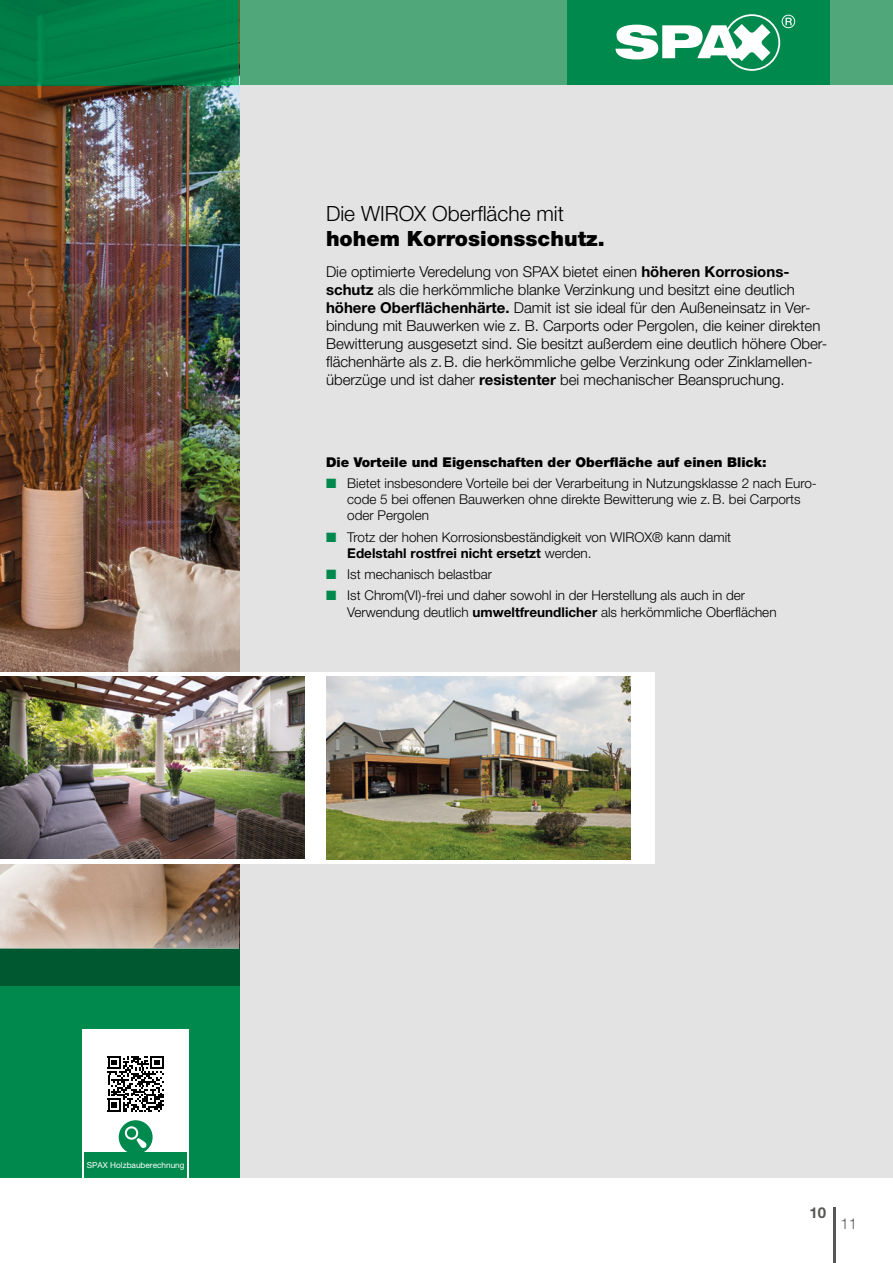
<style>
.page{position:relative;width:893px;height:1263px;background:#fff}
.page>*{position:absolute;margin:0;border:0;box-sizing:border-box;transform-origin:0 0}
.t1{font:900 21px/25.2px "Helvetica Neue LT Pro";color:#000}
.t2{font:300 15px/18px "Helvetica Neue LT Pro";color:#000}
.t3{font:300 15px "Helvetica Neue LT Pro";color:#575756}
.t4{font:700 15px "Helvetica Neue LT Pro";color:#575756}
.t5{font:300 13.5px/16.2px "Helvetica Neue LT Pro";color:#000}
.t6{font:900 13.5px "Helvetica Neue LT Pro";color:#000}
.t7{font:8.25px "Helvetica Neue LT Pro";color:#fff}
.s1{font-weight:300}
.s2{font-weight:700}
.s3{color:#00894d}
</style>
<div class="page">
<div style="left:0;top:85px;width:893px;height:1093px;background:#e3e3e3"></div>
<div style="left:0;top:0;width:893px;height:85px;background:#4fa77a"></div>
<div style="left:567px;top:0;width:262px;height:85px;background:#00894d"></div>
<svg style="left:615px;top:14px;width:180px;height:57px"></svg>
<img style="left:0;top:86px;width:239px;height:820px">
<div style="left:0;top:672px;width:654px;height:191px;background:#fff"></div>
<img style="left:326px;top:676px;width:305px;height:183px">
<hr style="left:833px;top:1208px;width:3px;height:55px;background:#575756">
<div style="left:0;top:948px;width:239px;height:38px;background:#005831"></div>
<svg style="left:0;top:906px;width:239px;height:42px;background:#b39d8d"></svg>
<svg style="left:0;top:0;width:239px;height:86px;background:#008149"></svg>
<div style="left:0;top:986px;width:239px;height:192px;background:#00894d"></div>
<img style="left:0;top:676px;width:305px;height:183px">
<div style="left:83px;top:1030px;width:106px;height:148px;background:#fff"></div>
<div style="left:119px;top:1120px;width:34px;height:34px;background:#00894d;border-radius:50%"></div>
<svg style="left:125px;top:1126px;width:21px;height:22px"></svg>
<div style="left:85px;top:1152px;width:102px;height:26px;background:#00894d"></div>
<svg style="left:108px;top:1056px;width:56px;height:56px"></svg>
<p class="t1" style="left:326px;top:201px;width:280px"><span class="s1">Die WIROX Oberfläche mit </span>hohem Korrosionsschutz.</p>
<p class="t2" style="left:326px;top:263px;width:501px">Die optimierte Veredelung von SPAX bietet einen <span class="s2">höheren Korrosions&shy;schutz</span> als die herkömmliche blanke Verzinkung und besitzt eine deutlich <span class="s2">höhere Oberflächenhärte.</span> Damit ist sie ideal für den Außeneinsatz in Ver&shy;bindung mit Bauwerken wie z. B. Carports oder Pergolen, die keiner direkten Bewitterung ausgesetzt sind. Sie besitzt außerdem eine deutlich höhere Ober&shy;flächenhärte als z.B. die herkömmliche gelbe Verzinkung oder Zinklamellen&shy;überzüge und ist daher <span class="s2">resistenter</span> bei mechanischer Beanspruchung.</p>
<p class="t6" style="left:326px;top:454px;width:442px">Die Vorteile und Eigenschaften der Oberfläche auf einen Blick:</p>
<p class="t5" style="left:347px;top:475px;width:471px;text-indent:-21px"><span class="s3">■</span> Bietet insbesondere Vorteile bei der Verarbeitung in Nutzungsklasse 2 nach Euro&shy;code 5 bei offenen Bauwerken ohne direkte Bewitterung wie z.B. bei Carports oder Pergolen</p>
<p class="t5" style="left:347px;top:528px;width:385px;text-indent:-21px"><span class="s3">■</span> Trotz der hohen Korrosionsbeständigkeit von WIROX® kann damit<br><span class="s2">Edelstahl rostfrei nicht ersetzt</span> werden.</p>
<p class="t5" style="left:326px;top:566px;width:168px"><span class="s3">■</span> Ist mechanisch belastbar</p>
<p class="t5" style="left:347px;top:587px;width:431px;text-indent:-21px"><span class="s3">■</span> Ist Chrom(VI)-frei und daher sowohl in der Herstellung als auch in der<br>Verwendung deutlich <span class="s2">umweltfreundlicher</span> als herkömmliche Oberflächen</p>
<p class="t7" style="left:87px;top:1160px;width:99px">SPAX Holzbauberechnung</p>
<p class="t4" style="left:809px;top:1204px;width:18px">10</p>
<p class="t3" style="left:840px;top:1214px;width:18px">11</p>
</div>
